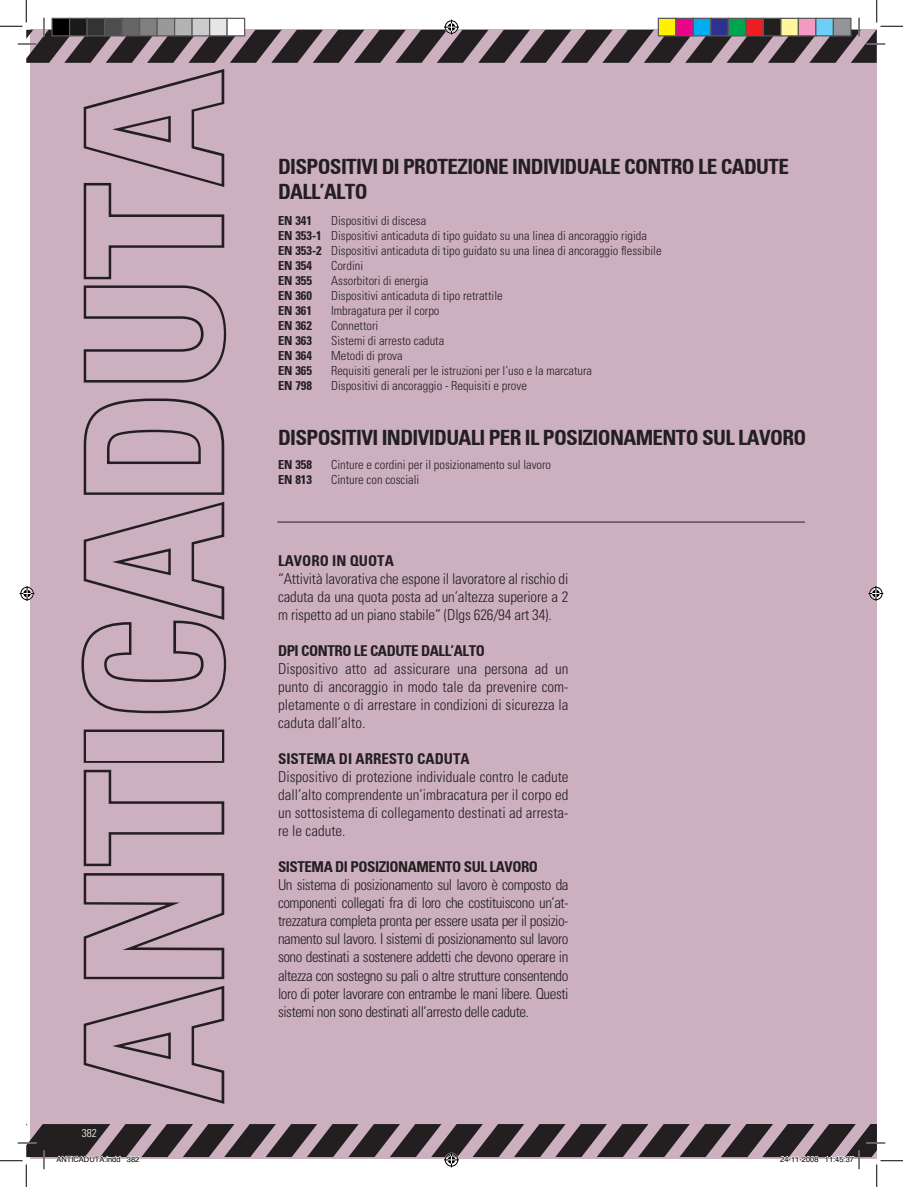
<style>
.page{position:relative;width:903px;height:1187px;background:#fff}
.page>*{position:absolute;margin:0;border:0;box-sizing:border-box;transform-origin:0 0}
.t1{font:700 condensed 187.5px "Univers";letter-spacing:-.005em;color:#cdb0bf}
.t2{font:700 condensed 21.12px/25.2px "Univers";letter-spacing:-.03em;color:#231f20}
.t3{font:300 condensed 15px/18px "Univers";letter-spacing:-.005em;color:#231f20;text-align:justify}
.t4{font:700 condensed 15px "Univers";letter-spacing:-.03em;color:#231f20}
.t5{font:700 condensed 15px "Univers";color:#231f20}
.t6{font:300 condensed 12.5px/15px "Univers";color:#231f20}
.t7{font:700 condensed 12.5px "Univers";color:#231f20}
.t8{font:300 condensed 11.25px "Univers";color:#fff}
.t9{font:7.5px "Helvetica";color:#000}
.s1{font-weight:700}
</style>
<div class="page">
<div style="left:30px;top:30px;width:847px;height:1128px;background:#cdb0bf"></div>
<svg style="left:83px;top:769px;width:142px;height:335px"></svg>
<div style="left:84px;top:729px;width:140px;height:33px;border:5px solid #231f20"></div>
<svg style="left:81px;top:398px;width:146px;height:316px"></svg>
<hr style="left:277px;top:522px;width:528px;height:1px;background:#231f20">
<svg style="left:0;top:0;width:903px;height:383px"></svg>
<svg style="left:20px;top:586px;width:15px;height:15px"></svg>
<svg style="left:868px;top:586px;width:15px;height:15px"></svg>
<div style="left:52px;top:18px;width:18px;height:18px;background:#000"></div>
<div style="left:51px;top:18px;width:19px;height:18px;border:1px solid #595959"></div>
<div style="left:70px;top:18px;width:17px;height:18px;background:#1a1a1a"></div>
<div style="left:69px;top:18px;width:19px;height:18px;border:1px solid #595959"></div>
<div style="left:87px;top:18px;width:18px;height:18px;background:#333"></div>
<div style="left:86px;top:18px;width:19px;height:18px;border:1px solid #595959"></div>
<div style="left:105px;top:18px;width:17px;height:18px;background:#4d4d4d"></div>
<div style="left:104px;top:18px;width:19px;height:18px;border:1px solid #595959"></div>
<div style="left:122px;top:18px;width:18px;height:18px;background:#666"></div>
<div style="left:121px;top:18px;width:19px;height:18px;border:1px solid #595959"></div>
<div style="left:140px;top:18px;width:17px;height:18px;background:#808080"></div>
<div style="left:139px;top:18px;width:19px;height:18px;border:1px solid #595959"></div>
<div style="left:157px;top:18px;width:18px;height:18px;background:#999"></div>
<div style="left:156px;top:18px;width:19px;height:18px;border:1px solid #595959"></div>
<div style="left:175px;top:18px;width:17px;height:18px;background:#b3b3b3"></div>
<div style="left:174px;top:18px;width:19px;height:18px;border:1px solid #595959"></div>
<div style="left:192px;top:18px;width:18px;height:18px;background:#ccc"></div>
<div style="left:191px;top:18px;width:19px;height:18px;border:1px solid #595959"></div>
<div style="left:210px;top:18px;width:17px;height:18px;background:#e6e6e6"></div>
<div style="left:209px;top:18px;width:19px;height:18px;border:1px solid #595959"></div>
<div style="left:227px;top:18px;width:18px;height:18px;background:#fff"></div>
<div style="left:226px;top:18px;width:19px;height:18px;border:1px solid #595959"></div>
<div style="left:658px;top:18px;width:18px;height:18px;background:#fff101"></div>
<div style="left:658px;top:18px;width:18px;height:18px;border:1px solid #595959"></div>
<div style="left:676px;top:18px;width:17px;height:18px;background:#ed028c"></div>
<div style="left:675px;top:18px;width:19px;height:18px;border:1px solid #595959"></div>
<div style="left:693px;top:18px;width:18px;height:18px;background:#00aeef"></div>
<div style="left:693px;top:18px;width:18px;height:18px;border:1px solid #595959"></div>
<div style="left:711px;top:18px;width:17px;height:18px;background:#2e3092"></div>
<div style="left:710px;top:18px;width:19px;height:18px;border:1px solid #595959"></div>
<div style="left:728px;top:18px;width:18px;height:18px;background:#00a54f"></div>
<div style="left:728px;top:18px;width:18px;height:18px;border:1px solid #595959"></div>
<div style="left:746px;top:18px;width:17px;height:18px;background:#ee1d23"></div>
<div style="left:745px;top:18px;width:19px;height:18px;border:1px solid #595959"></div>
<div style="left:763px;top:18px;width:18px;height:18px;background:#231f20"></div>
<div style="left:763px;top:18px;width:18px;height:18px;border:1px solid #595959"></div>
<div style="left:781px;top:18px;width:17px;height:18px;background:#fff79a"></div>
<div style="left:780px;top:18px;width:19px;height:18px;border:1px solid #595959"></div>
<div style="left:798px;top:18px;width:18px;height:18px;background:#f499c2"></div>
<div style="left:798px;top:18px;width:18px;height:18px;border:1px solid #595959"></div>
<div style="left:816px;top:18px;width:17px;height:18px;background:#6bcff6"></div>
<div style="left:815px;top:18px;width:19px;height:18px;border:1px solid #595959"></div>
<div style="left:833px;top:18px;width:18px;height:18px;background:#939598"></div>
<div style="left:833px;top:18px;width:18px;height:18px;border:1px solid #595959"></div>
<svg style="left:0;top:1124px;width:903px;height:62px"></svg>
<h1 class="t1" style="left:40px;top:1102px;width:1032px;rotate:-90deg">ANTICADUTA</h1>
<h2 class="t2" style="left:278px;top:154px;width:512px">DISPOSITIVI DI PROTEZIONE INDIVIDUALE CONTRO LE CADUTE<br>DALL’ALTO</h2>
<p class="t7" style="left:278px;top:213px;width:36px">EN 341</p>
<p class="t6" style="left:278px;top:213px;width:385px;text-indent:53px">Dispositivi di discesa<br><span class="s1">EN 353-1</span> Dispositivi anticaduta di tipo guidato su una linea di ancoraggio rigida <span class="s1">EN 353-2</span> Dispositivi anticaduta di tipo guidato su una linea di ancoraggio flessibile <span class="s1">EN 354</span></p>
<p class="t6" style="left:331px;top:258px;width:33px">Cordini</p>
<p class="t7" style="left:278px;top:273px;width:36px">EN 355</p>
<p class="t6" style="left:331px;top:273px;width:99px">Assorbitori di energia</p>
<p class="t7" style="left:278px;top:288px;width:36px">EN 360</p>
<p class="t6" style="left:331px;top:288px;width:173px">Dispositivi anticaduta di tipo retrattile</p>
<p class="t7" style="left:278px;top:303px;width:36px">EN 361</p>
<p class="t6" style="left:331px;top:303px;width:110px">Imbragatura per il corpo</p>
<p class="t7" style="left:278px;top:318px;width:36px">EN 362</p>
<p class="t6" style="left:331px;top:318px;width:49px">Connettori</p>
<p class="t7" style="left:278px;top:333px;width:36px">EN 363</p>
<p class="t6" style="left:331px;top:333px;width:115px">Sistemi di arresto caduta</p>
<p class="t7" style="left:278px;top:348px;width:36px">EN 364</p>
<p class="t6" style="left:331px;top:348px;width:73px">Metodi di prova</p>
<p class="t7" style="left:278px;top:363px;width:36px">EN 365</p>
<p class="t6" style="left:331px;top:363px;width:262px">Requisiti generali per le istruzioni per l’uso e la marcatura</p>
<p class="t7" style="left:278px;top:378px;width:36px">EN 798</p>
<p class="t6" style="left:331px;top:378px;width:197px">Dispositivi di ancoraggio - Requisiti e prove</p>
<h2 class="t2" style="left:278px;top:424px;width:530px">DISPOSITIVI INDIVIDUALI PER IL POSIZIONAMENTO SUL LAVORO</h2>
<p class="t7" style="left:278px;top:457px;width:36px">EN 358</p>
<p class="t6" style="left:331px;top:457px;width:222px">Cinture e cordini per il posizionamento sul lavoro</p>
<p class="t7" style="left:278px;top:472px;width:36px">EN 813</p>
<p class="t6" style="left:331px;top:472px;width:90px">Cinture con cosciali</p>
<p class="t5" style="left:278px;top:551px;width:117px">LAVORO IN QUOTA</p>
<p class="t3" style="left:278px;top:570px;width:292px">“Attività lavorativa che espone il lavoratore al rischio di caduta da una quota posta ad un’altezza superiore a 2 m rispetto ad un piano stabile” (Dlgs 626/94 art 34).</p>
<p class="t4" style="left:278px;top:641px;width:208px">DPI CONTRO LE CADUTE DALL’ALTO</p>
<p class="t3" style="left:278px;top:660px;width:292px">Dispositivo atto ad assicurare una persona ad un punto di ancoraggio in modo tale da prevenire com&shy;pletamente o di arrestare in condizioni di sicurezza la caduta dall’alto.</p>
<p class="t5" style="left:278px;top:749px;width:193px">SISTEMA DI ARRESTO CADUTA</p>
<p class="t3" style="left:278px;top:768px;width:292px">Dispositivo di protezione individuale contro le cadute dall’alto comprendente un’imbracatura per il corpo ed un sottosistema di collegamento destinati ad arresta&shy;re le cadute.</p>
<p class="t4" style="left:278px;top:857px;width:262px">SISTEMA DI POSIZIONAMENTO SUL LAVORO</p>
<p class="t3" style="left:278px;top:876px;width:292px">Un sistema di posizionamento sul lavoro è composto da componenti collegati fra di loro che costituiscono un’at&shy;trezzatura completa pronta per essere usata per il posizio&shy;namento sul lavoro. I sistemi di posizionamento sul lavoro sono destinati a sostenere addetti che devono operare in altezza con sostegno su pali o altre strutture consentendo loro di poter lavorare con entrambe le mani libere. Questi sistemi non sono destinati all’arresto delle cadute.</p>
<p class="t8" style="left:82px;top:1125px;width:16px">382</p>
<p class="t9" style="left:56px;top:1152px;width:84px">ANTICADUTA.indd 382</p>
<p class="t9" style="left:780px;top:1152px;width:75px">24-11-2008 11:45:37</p>
</div>
